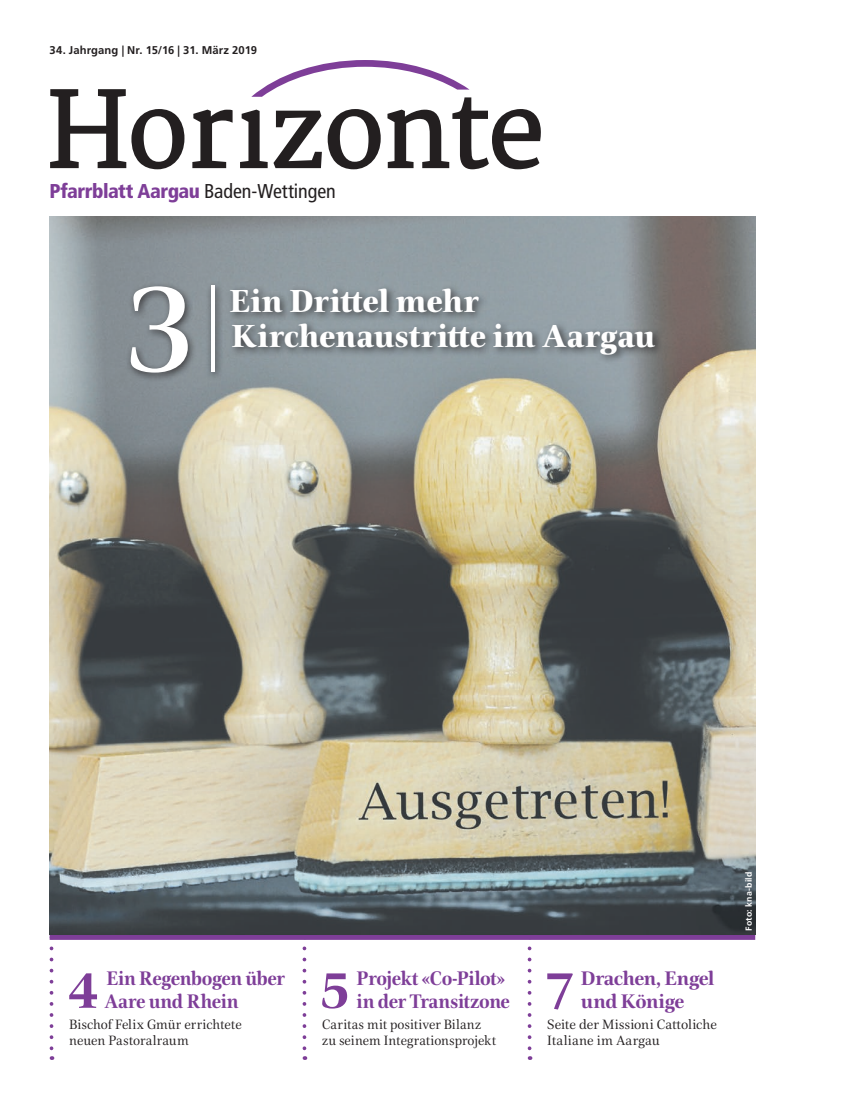
<style>
.page{position:relative;width:851px;height:1099px;background:#fff}
.page>*{position:absolute;margin:0;border:0;box-sizing:border-box;transform-origin:0 0}
.t1{font:500 127.5px "Civita";color:#fff}
.t2{font:700 53.12px "Civita";color:#7e3e98}
.t3{font:800 32.5px/35px "Civita";letter-spacing:.005em;color:#fff}
.t4{font:700 20px/22.5px "Civita";letter-spacing:-.025em;color:#7e3e98;scale:.95 1}
.t5{font:900 condensed 20px "Frutiger LT Std";letter-spacing:-.025em;color:#7e3e98}
.t6{font:700 20px/22.5px "Civita";letter-spacing:-.025em;color:#7e3e98}
.t7{font:13.75px/16.5px "Civita";color:#231f20}
.t8{font:700 11.25px "Frutiger LT Std";letter-spacing:.01em;color:#231f20}
.t9{font:700 8.75px "Frutiger LT Std";letter-spacing:.015em;color:#fff}
.s1{font-weight:400;color:#231f20}
.s2{font-weight:300;font-size:99.5px}
</style>
<div class="page">
<svg style="left:50px;top:934px;width:705px;height:5px;background:#6f3d86"></svg>
<img style="left:50px;top:216px;width:705px;height:718px">
<svg style="left:50px;top:89px;width:134px;height:80px"></svg>
<svg style="left:192px;top:110px;width:40px;height:58px"></svg>
<svg style="left:240px;top:60px;width:300px;height:109px"></svg>
<svg style="left:50px;top:948px;width:3px;height:111px"></svg>
<svg style="left:302px;top:948px;width:4px;height:111px"></svg>
<svg style="left:527px;top:948px;width:4px;height:111px"></svg>
<div style="left:126px;top:280px;width:538px;height:103px;background:#231f20;opacity:.75"></div>
<p class="t8" style="left:50px;top:43px;width:209px">34. Jahrgang | Nr. 15/16 | 31. März 2019</p>
<h3 class="t5" style="left:50px;top:179px;width:287px">Pfarrblatt Aargau <span class="s1">Baden-Wettingen</span></h3>
<h1 class="t1" style="left:125px;top:243px;width:97px">3<span class="s2">|</span></h1>
<h3 class="t3" style="left:229px;top:283px;width:427px">Ein Drittel mehr<br>Kirchenaustritte im Aargau</h3>
<h2 class="t2" style="left:67px;top:954px;width:33px">4</h2>
<h3 class="t4" style="left:104px;top:966px;width:191px">Ein Regenbogen über<br>Aare und Rhein</h3>
<p class="t7" style="left:69px;top:1015px;width:174px">Bischof Felix Gmür errichtete neuen Pastoralraum</p>
<h2 class="t2" style="left:319px;top:954px;width:33px">5</h2>
<h3 class="t4" style="left:356px;top:966px;width:163px">Projekt «Co-Pilot» in der Transitzone</h3>
<p class="t7" style="left:322px;top:1015px;width:175px">Caritas mit positiver Bilanz zu seinem Integrationsprojekt</p>
<h2 class="t2" style="left:544px;top:954px;width:33px">7</h2>
<h3 class="t6" style="left:581px;top:966px;width:135px">Drachen, Engel und Könige</h3>
<p class="t7" style="left:547px;top:1015px;width:171px">Seite der Missioni Cattoliche<br>Italiane im Aargau</p>
<p class="t9" style="left:743px;top:930px;width:60px;rotate:-90deg">Foto: kna-bild</p>
</div>
